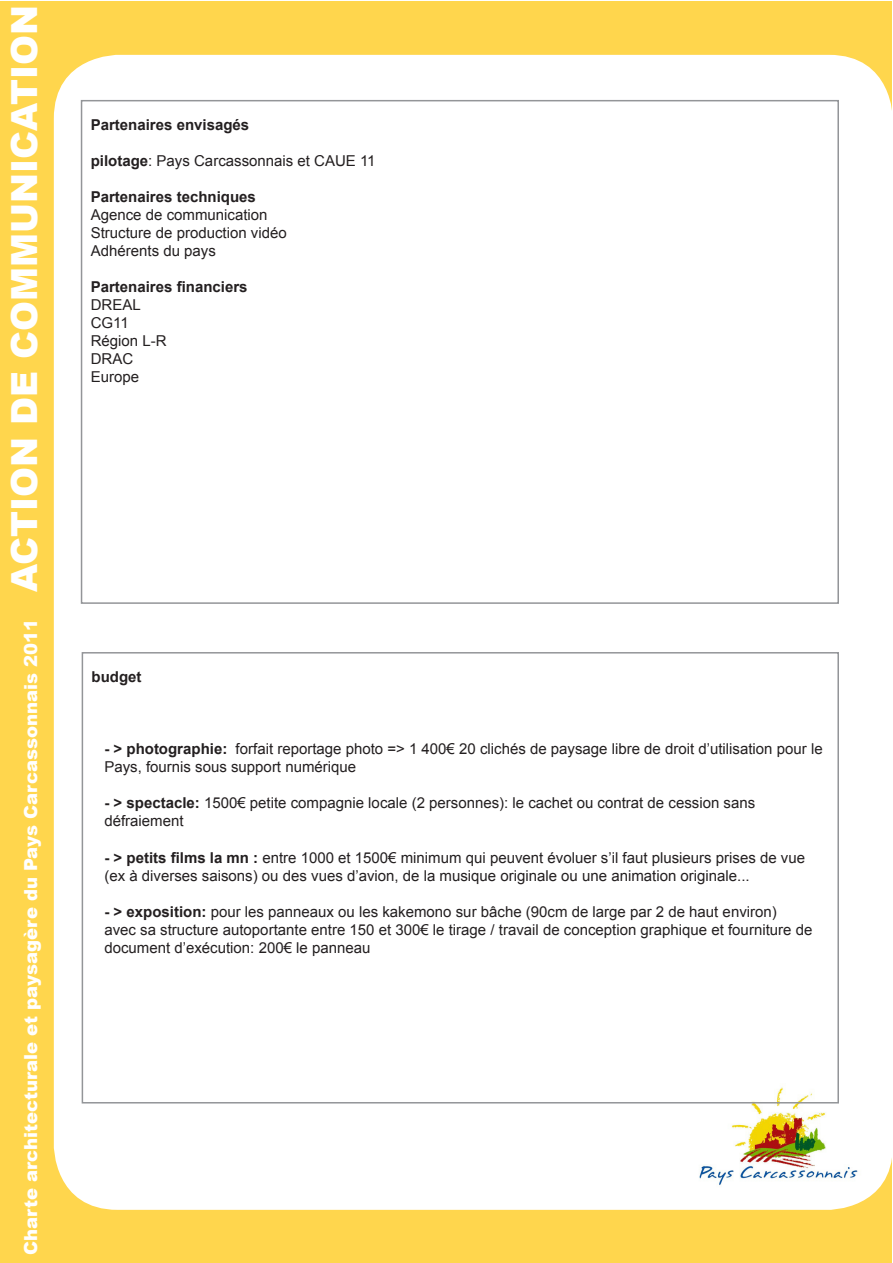
<style>
.page{position:relative;width:893px;height:1263px;background:#fff}
.page>*{position:absolute;margin:0;border:0;box-sizing:border-box;transform-origin:0 0}
.t1{font:900 18px "Arial";color:#fff}
.t2{font:15px/18px "Arial";color:#231f20}
.t3{font:700 15px "Arial";color:#231f20}
.s1{font-size:36px}
.s2{font-weight:700}
</style>
<div class="page">
<div style="left:1px;top:2px;width:891px;height:1261px;background:#ffd64d"></div>
<div style="left:54px;top:55px;width:839px;height:1155px;background:#fff;border-radius:64px"></div>
<img style="left:694px;top:1087px;width:164px;height:99px">
<div style="left:82px;top:652px;width:757px;height:451px;border:2px solid #939598"></div>
<p class="t1" style="left:18px;top:1255px;width:1251px;rotate:-90deg">Charte architecturale et paysagère du Pays Carcassonnais 2011 <span class="s1">ACTION DE COMMUNICATION</span></p>
<p class="t3" style="left:91px;top:115px;width:160px">Partenaires envisagés</p>
<p class="t2" style="left:91px;top:152px;width:286px"><span class="s2">pilotage</span>: Pays Carcassonnais et CAUE 11</p>
<p class="t3" style="left:91px;top:187px;width:167px">Partenaires techniques</p>
<p class="t2" style="left:91px;top:206px;width:178px">Agence de communication</p>
<p class="t2" style="left:91px;top:224px;width:197px">Structure de production vidéo</p>
<p class="t2" style="left:91px;top:242px;width:127px">Adhérents du pays</p>
<p class="t3" style="left:91px;top:277px;width:158px">Partenaires financiers</p>
<p class="t2" style="left:91px;top:296px;width:52px">DREAL</p>
<p class="t2" style="left:91px;top:314px;width:40px">CG11</p>
<p class="t2" style="left:91px;top:332px;width:77px">Région L-R</p>
<p class="t2" style="left:91px;top:350px;width:44px">DRAC</p>
<p class="t2" style="left:91px;top:368px;width:50px">Europe</p>
<p class="t3" style="left:92px;top:667px;width:51px">budget</p>
<p class="t2" style="left:104px;top:740px;width:720px"><span class="s2">- &gt; photographie:</span> forfait reportage photo =&gt; 1 400€ 20 clichés de paysage libre de droit d’utilisation pour le<br>Pays, fournis sous support numérique</p>
<p class="t2" style="left:104px;top:794px;width:652px"><span class="s2">- &gt; spectacle:</span> 1500€ petite compagnie locale (2 personnes): le cachet ou contrat de cession sans défraiement</p>
<p class="t2" style="left:104px;top:848px;width:702px"><span class="s2">- &gt; petits films la mn :</span> entre 1000 et 1500€ minimum qui peuvent évoluer s’il faut plusieurs prises de vue (ex à diverses saisons) ou des vues d’avion, de la musique originale ou une animation originale...</p>
<p class="t2" style="left:104px;top:902px;width:709px"><span class="s2">- &gt; exposition:</span> pour les panneaux ou les kakemono sur bâche (90cm de large par 2 de haut environ)<br>avec sa structure autoportante entre 150 et 300€ le tirage / travail de conception graphique et fourniture de document d’exécution: 200€ le panneau</p>
</div>
